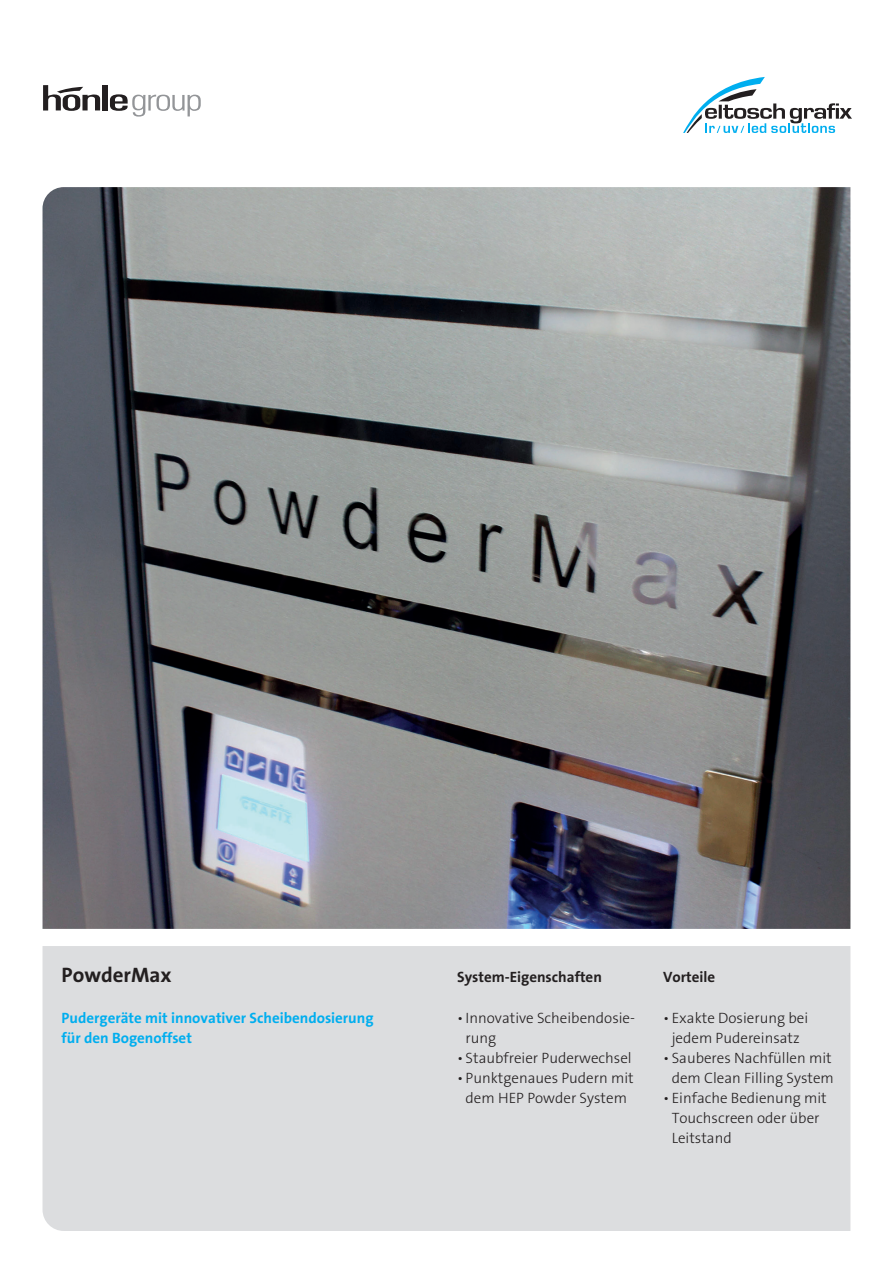
<style>
.page{position:relative;width:893px;height:1263px;background:#fff}
.page>*{position:absolute;margin:0;border:0;box-sizing:border-box;transform-origin:0 0}
.t1{font:700 21px "The Sans B7";color:#231f20}
.t2{font:300 15px/20.1px "The Sans B3";color:#231f20;text-align:center}
.t3{font:700 15px/20.1px "The Sans B7";color:#00aeef}
.t4{font:700 15px "The Sans B7";color:#231f20}
</style>
<div class="page">
<div style="left:43px;top:946px;width:807px;height:285px;background:#dcdddf"></div>
<svg style="left:683px;top:77px;width:169px;height:56px"></svg>
<div style="left:103px;top:85px;width:5px;height:25px;background:#231f20"></div>
<svg style="left:110px;top:94px;width:91px;height:23px"></svg>
<svg style="left:43px;top:85px;width:57px;height:26px"></svg>
<img style="left:43px;top:187px;width:807px;height:742px">
<h1 class="t1" style="left:62px;top:964px;width:112px">PowderMax</h1>
<p class="t3" style="left:62px;top:1008px;width:313px">Pudergeräte mit innovativer Scheibendosierung für den Bogenoffset</p>
<p class="t4" style="left:457px;top:969px;width:146px">System-Eigenschaften</p>
<p class="t2" style="left:466px;top:1008px;width:171px;text-align:left;text-indent:-9px">• Innovative Scheibendosie&shy;rung</p>
<p class="t2" style="left:457px;top:1048px;width:176px">• Staubfreier Puderwechsel</p>
<p class="t2" style="left:457px;top:1068px;width:178px">• Punktgenaues Pudern mit dem HEP Powder System</p>
<p class="t4" style="left:663px;top:969px;width:54px">Vorteile</p>
<p class="t2" style="left:663px;top:1008px;width:147px">• Exakte Dosierung bei jedem Pudereinsatz</p>
<p class="t2" style="left:663px;top:1048px;width:172px">• Sauberes Nachfüllen mit dem Clean Filling System</p>
<p class="t2" style="left:672px;top:1088px;width:157px;text-align:left;text-indent:-9px">• Einfache Bedienung mit<br>Touchscreen oder über<br>Leitstand</p>
</div>
